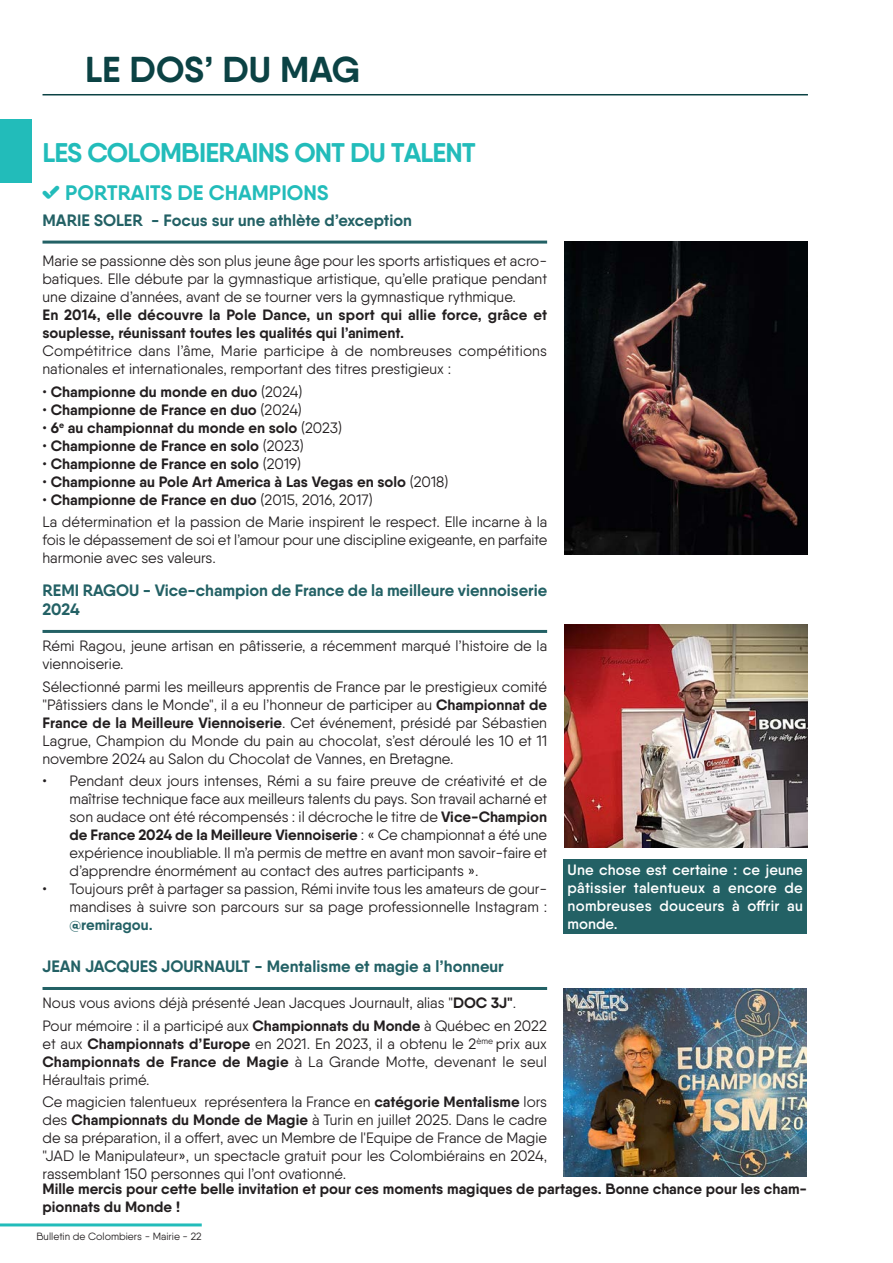
<style>
.page{position:relative;width:893px;height:1263px;background:#fff}
.page>*{position:absolute;margin:0;border:0;box-sizing:border-box;transform-origin:0 0}
.t1{font:700 36px "Qanelas Soft";color:#0b4244}
.t2{font:700 27px "Qanelas Soft";letter-spacing:-.03em;color:#22bcba}
.t3{font:700 21px "Qanelas Soft";color:#22bcba}
.t4{font:700 16.5px/19.8px "Qanelas Soft";color:#236165}
.t5{font:15px/18px "Qanelas Soft";color:#231f20;text-align:justify}
.t6{font:700 15px/18px "Qanelas Soft";color:#231f20}
.t7{font:600 15px/18px "Qanelas Soft";letter-spacing:.02em;color:#fff;text-align:justify}
.t8{font:700 15px "Qanelas Soft";color:#236165}
.t9{font:10.5px "Qanelas Soft";color:#231f20}
.s1{font-family:"Breezi Icon Set";font-weight:400}
.s2{font-weight:400}
.s3{font-weight:700}
</style>
<div class="page">
<hr style="left:0;top:1223px;width:202px;height:3px;background:#22bcba">
<hr style="left:43px;top:94px;width:765px;height:1px;background:#0b4244">
<div style="left:0;top:119px;width:32px;height:64px;background:#22bcba"></div>
<hr style="left:43px;top:241px;width:504px;height:3px;background:#236165">
<img style="left:564px;top:241px;width:243px;height:313px">
<img style="left:564px;top:624px;width:243px;height:223px">
<img style="left:563px;top:988px;width:243px;height:188px">
<hr style="left:43px;top:630px;width:504px;height:3px;background:#236165">
<hr style="left:43px;top:987px;width:504px;height:3px;background:#236165">
<div style="left:563px;top:859px;width:244px;height:74px;background:#236165"></div>
<h1 class="t1" style="left:85px;top:47px;width:277px">LE DOS’ DU MAG</h1>
<h2 class="t2" style="left:43px;top:135px;width:435px">LES COLOMBIERAINS ONT DU TALENT</h2>
<h3 class="t3" style="left:43px;top:179px;width:288px"><span class="s1">X</span> PORTRAITS DE CHAMPIONS</h3>
<p class="t4" style="left:43px;top:210px;width:371px">MARIE SOLER - Focus sur une athlète d’exception</p>
<p class="t5" style="left:43px;top:252px;width:506px">Marie se passionne dès son plus jeune âge pour les sports artistiques et acro&shy;batiques. Elle débute par la gymnastique artistique, qu’elle pratique pendant une dizaine d’années, avant de se tourner vers la gymnastique rythmique.</p>
<p class="t6" style="left:43px;top:306px;width:506px">En 2014, elle découvre la Pole Dance, un sport qui allie force, grâce et souplesse, réunissant toutes les qualités qui l’animent.</p>
<p class="t5" style="left:43px;top:342px;width:506px">Compétitrice dans l’âme, Marie participe à de nombreuses compétitions nationales et internationales, remportant des titres prestigieux :</p>
<p class="t6" style="left:43px;top:382px;width:261px"><span class="s2">•</span> Championne du monde en duo <span class="s2">(2024)</span></p>
<p class="t6" style="left:43px;top:400px;width:261px"><span class="s2">•</span> Championne de France en duo <span class="s2">(2024)</span></p>
<p class="t6" style="left:43px;top:418px;width:301px"><span class="s2">•</span> 6<sup>e</sup> au championnat du monde en solo <span class="s2">(2023)</span></p>
<p class="t6" style="left:43px;top:436px;width:263px"><span class="s2">•</span> Championne de France en solo <span class="s2">(2023)</span></p>
<p class="t6" style="left:43px;top:454px;width:260px"><span class="s2">•</span> Championne de France en solo <span class="s2">(2019)</span></p>
<p class="t6" style="left:43px;top:472px;width:407px"><span class="s2">•</span> Championne au Pole Art America à Las Vegas en solo <span class="s2">(2018)</span></p>
<p class="t5" style="left:43px;top:488px;width:506px;line-height:22.2px">• <span class="s3">Championne de France en duo</span> (2015, 2016, 2017)<br>La détermination et la passion de Marie inspirent le respect. Elle incarne à la</p>
<p class="t5" style="left:43px;top:530px;width:506px">fois le dépassement de soi et l’amour pour une discipline exigeante, en parfaite harmonie avec ses valeurs.</p>
<p class="t4" style="left:43px;top:580px;width:506px">REMI RAGOU - Vice-champion de France de la meilleure viennoiserie<br>2024</p>
<p class="t5" style="left:43px;top:637px;width:506px">Rémi Ragou, jeune artisan en pâtisserie, a récemment marqué l’histoire de la viennoiserie.</p>
<p class="t5" style="left:43px;top:677px;width:506px">Sélectionné parmi les meilleurs apprentis de France par le prestigieux comité "Pâtissiers dans le Monde", il a eu l’honneur de participer au <span class="s3">Championnat de France de la Meilleure Viennoiserie</span>. Cet événement, présidé par Sébastien Lagrue, Champion du Monde du pain au chocolat, s’est déroulé les 10 et 11 novembre 2024 au Salon du Chocolat de Vannes, en Bretagne.</p>
<p class="t5" style="left:70px;top:771px;width:479px;text-indent:-27px">• Pendant deux jours intenses, Rémi a su faire preuve de créativité et de maîtrise technique face aux meilleurs talents du pays. Son travail acharné et son audace ont été récompensés : il décroche le titre de <span class="s3">Vice-Champion de France 2024 de la Meilleure Viennoiserie</span> : « Ce championnat a été une expérience inoubliable. Il m’a permis de mettre en avant mon savoir-faire et d’apprendre énormément au contact des autres participants ».</p>
<p class="t5" style="left:43px;top:879px;width:506px;text-align:right">• Toujours prêt à partager sa passion, Rémi invite tous les amateurs de gour&shy;mandises à suivre son parcours sur sa page professionnelle Instagram :</p>
<p class="t8" style="left:70px;top:915px;width:85px">@remiragou.</p>
<p class="t4" style="left:43px;top:957px;width:463px">JEAN JACQUES JOURNAULT - Mentalisme et magie a l’honneur</p>
<p class="t5" style="left:43px;top:992px;width:506px;line-height:22.2px">Nous vous avions déjà présenté Jean Jacques Journault, alias "<span class="s3">DOC 3J"</span>.<br>Pour mémoire : il a participé aux <span class="s3">Championnats du Monde</span> à Québec en 2022</p>
<p class="t5" style="left:43px;top:1034px;width:506px">et aux <span class="s3">Championnats d’Europe</span> en 2021. En 2023, il a obtenu le 2<sup>ème</sup> prix aux <span class="s3">Championnats de France de Magie</span> à La Grande Motte, devenant le seul Héraultais primé.</p>
<p class="t5" style="left:43px;top:1092px;width:506px">Ce magicien talentueux représentera la France en <span class="s3">catégorie Mentalisme</span> lors des <span class="s3">Championnats du Monde de Magie</span> à Turin en juillet 2025. Dans le cadre de sa préparation, il a offert, avec un Membre de l'Equipe de France de Magie "JAD le Manipulateur», un spectacle gratuit pour les Colombiérains en 2024, rassemblant 150 personnes qui l’ont ovationné.</p>
<p class="t7" style="left:568px;top:861px;width:237px">Une chose est certaine : ce jeune pâtissier talentueux a encore de nombreuses douceurs à offrir au monde.</p>
<p class="t6" style="left:43px;top:1180px;width:766px">Mille mercis pour cette belle invitation et pour ces moments magiques de partages. Bonne chance pour les cham&shy;pionnats du Monde !</p>
<p class="t9" style="left:36px;top:1230px;width:167px">Bulletin de Colombiers - Mairie - 22</p>
</div>
